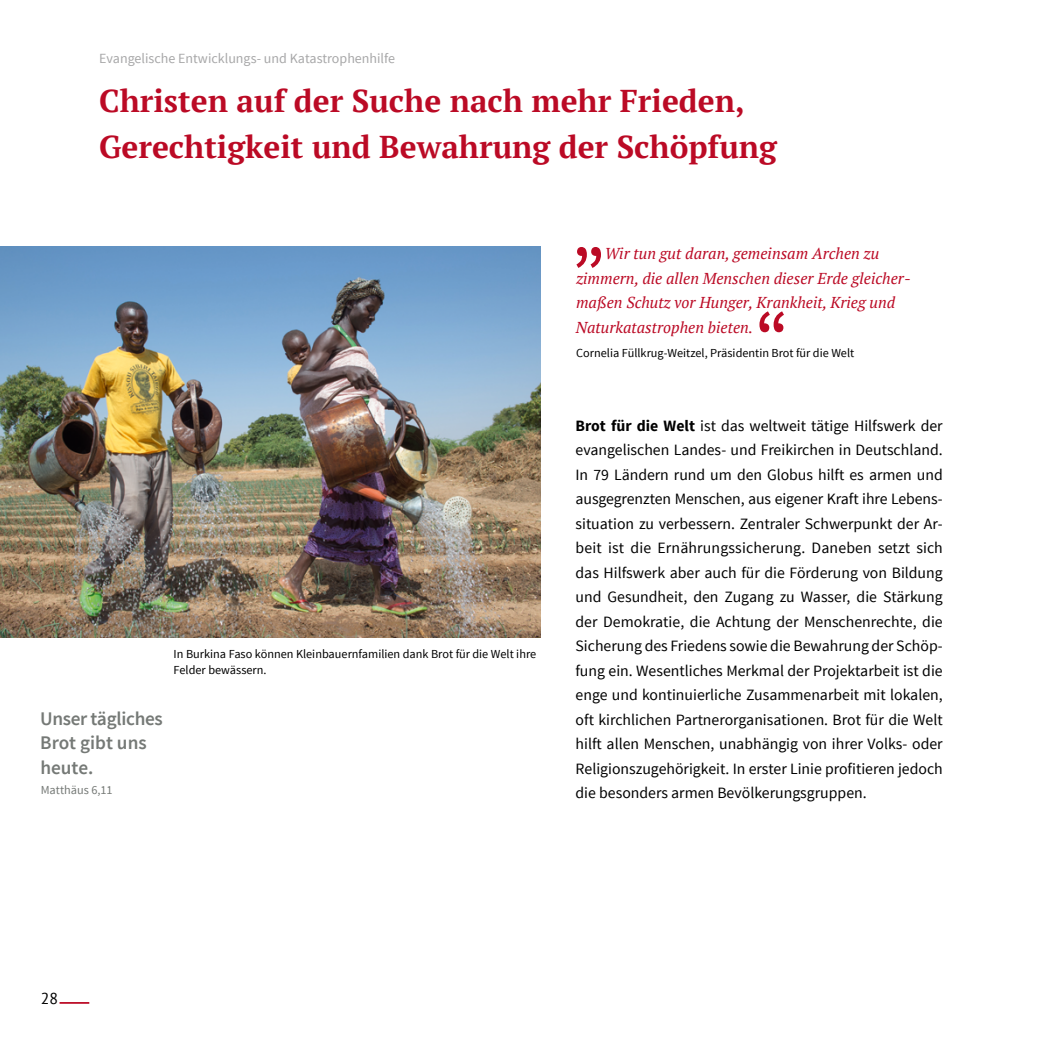
<style>
.page{position:relative;width:1042px;height:1042px;background:#fff}
.page>*{position:absolute;margin:0;border:0;box-sizing:border-box;transform-origin:0 0}
.t1{font:700 31.5px/45.5px "PT Serif";color:#bb0a25}
.t2{font:600 19.25px/24.5px "Source Sans Pro";letter-spacing:-.01em;color:#757976}
.t3{font:15.75px/24.5px "Source Sans Pro";color:#000;text-align:justify}
.t4{font:italic 15.75px/24.5px "PT Serif";color:#bb0a25}
.t5{font:15.75px "PT Sans";color:#000}
.t6{font:14px "Source Sans Pro";color:#a7a7a8}
.t7{font:12.25px/15.8px "Source Sans Pro";color:#000}
.t8{font:12.25px "Source Sans Pro";color:#757976}
.s1{font-weight:700}
</style>
<div class="page">
<img style="left:0;top:247px;width:541px;height:390px">
<hr style="left:60px;top:1002px;width:29px;height:2px;background:#bb0a25">
<svg style="left:576px;top:247px;width:25px;height:21px"></svg>
<svg style="left:759px;top:311px;width:25px;height:21px"></svg>
<p class="t6" style="left:99px;top:50px;width:297px">Evangelische Entwicklungs- und Katastrophenhilfe</p>
<h1 class="t1" style="left:99px;top:78px;width:679px">Christen auf der Suche nach mehr Frieden,<br>Gerechtigkeit und Bewahrung der Schöpfung</h1>
<p class="t7" style="left:174px;top:646px;width:364px">In Burkina Faso können Kleinbauernfamilien dank Brot für die Welt ihre<br>Felder bewässern.</p>
<p class="t2" style="left:40px;top:706px;width:124px">Unser tägliches<br>Brot gibt uns heute.</p>
<p class="t8" style="left:41px;top:783px;width:73px">Matthäus 6,11</p>
<p class="t4" style="left:576px;top:241px;width:334px;text-indent:29px">Wir tun gut daran, gemeinsam Archen zu zimmern, die allen Menschen dieser Erde gleicher&shy;maßen Schutz vor Hunger, Krankheit, Krieg und Naturkatastrophen bieten.</p>
<p class="t7" style="left:576px;top:345px;width:279px">Cornelia Füllkrug-Weitzel, Präsidentin Brot für die Welt</p>
<p class="t3" style="left:575px;top:413px;width:369px"><span class="s1">Brot für die Welt</span> ist das weltweit tätige Hilfswerk der evangelischen Landes- und Freikirchen in Deutschland.<br>In 79 Ländern rund um den Globus hilft es armen und ausgegrenzten Menschen, aus eigener Kraft ihre Lebens&shy;situation zu verbessern. Zentraler Schwerpunkt der Ar&shy;beit ist die Ernährungssicherung. Daneben setzt sich das Hilfswerk aber auch für die Förderung von Bildung und Gesundheit, den Zugang zu Wasser, die Stärkung der Demokratie, die Achtung der Menschenrechte, die Sicherung des Friedens sowie die Bewahrung der Schöp&shy;fung ein. Wesentliches Merkmal der Projektarbeit ist die enge und kontinuierliche Zusammenarbeit mit lokalen, oft kirchlichen Partnerorganisationen. Brot für die Welt hilft allen Menschen, unabhängig von ihrer Volks- oder Religionszugehörigkeit. In erster Linie profitieren jedoch die besonders armen Bevölkerungsgruppen.</p>
<p class="t5" style="left:41px;top:988px;width:19px">28</p>
</div>
